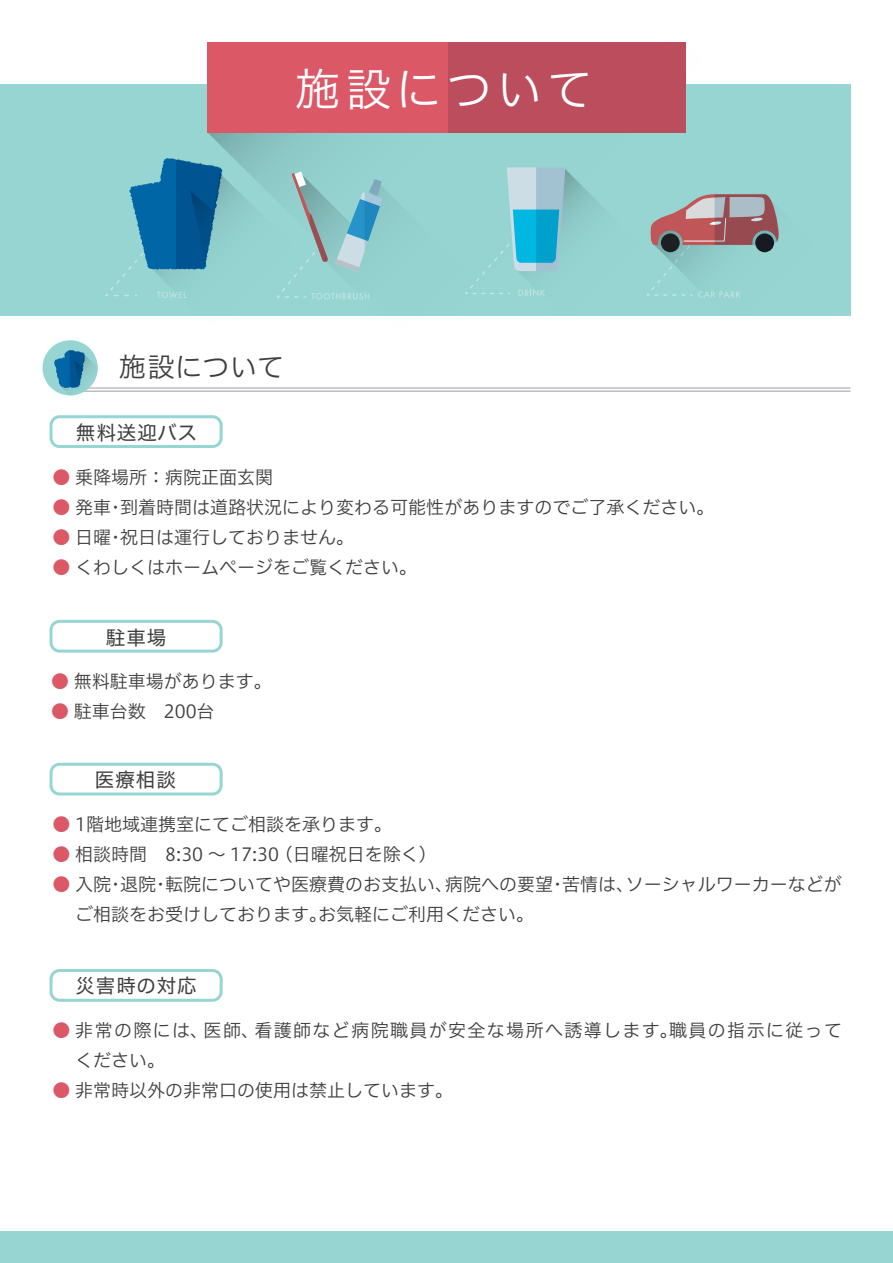
<style>
.page{position:relative;width:893px;height:1263px;background:#fff}
.page>*{position:absolute;margin:0;border:0;box-sizing:border-box;transform-origin:0 0}
.t1{font:45px "Hiragino UD Sans F Std N W3";letter-spacing:.12em;color:#fff}
.t2{font:27px "Hiragino UD Sans F Std N W3";letter-spacing:.02em;color:#3e3e3f}
.t3{font:19.5px "Hiragino UD Sans F Std N W4";letter-spacing:.05em;color:#3e3e3f}
.t4{font:18px/30px "Hiragino UD Sans F Std N W3";color:#3e3e3f}
.t5{font:18px/30px "Hiragino UD Sans F Std N W3";letter-spacing:.075em;color:#3e3e3f}
.s1{color:#db5867}
</style>
<div class="page">
<div style="left:0;top:84px;width:850px;height:232px;background:#96d5d2"></div>
<svg style="left:207px;top:43px;width:479px;height:115px"></svg>
<div style="left:207px;top:42px;width:478px;height:90px;background:#db5867"></div>
<div style="left:448px;top:42px;width:237px;height:90px;background:#bb4d5d"></div>
<div style="left:0;top:1231px;width:893px;height:32px;background:#96d5d2"></div>
<svg style="left:105px;top:158px;width:674px;height:142px"></svg>
<div style="left:50px;top:415px;width:173px;height:33px;border:3px solid #96d5d2;border-radius:9px"></div>
<div style="left:50px;top:620px;width:173px;height:33px;border:3px solid #96d5d2;border-radius:9px"></div>
<div style="left:50px;top:763px;width:173px;height:32px;border:3px solid #96d5d2;border-radius:9px"></div>
<div style="left:50px;top:969px;width:173px;height:33px;border:3px solid #96d5d2;border-radius:9px"></div>
<hr style="left:64px;top:387px;width:786px;height:2px;background:#bcbdc0">
<hr style="left:64px;top:390px;width:786px;height:2px;background:#bcbdc0">
<div style="left:43px;top:340px;width:55px;height:55px;background:#96d5d2;border-radius:50%"></div>
<svg style="left:54px;top:350px;width:44px;height:45px"></svg>
<h1 class="t1" style="left:296px;top:55px;width:298px">施設について</h1>
<h2 class="t2" style="left:119px;top:347px;width:167px">施設について</h2>
<p class="t3" style="left:76px;top:418px;width:122px">無料送迎バス</p>
<p class="t4" style="left:53px;top:461px;width:222px"><span class="s1">●</span> 乗降場所：病院正面玄関</p>
<p class="t4" style="left:53px;top:491px;width:663px"><span class="s1">●</span> 発車･到着時間は道路状況により変わる可能性がありますのでご了承ください。</p>
<p class="t4" style="left:53px;top:521px;width:303px"><span class="s1">●</span> 日曜･祝日は運行しておりません。</p>
<p class="t4" style="left:53px;top:551px;width:366px"><span class="s1">●</span> くわしくはホームページをご覧ください。</p>
<p class="t3" style="left:106px;top:622px;width:62px">駐車場</p>
<p class="t4" style="left:51px;top:665px;width:222px"><span class="s1">●</span> 無料駐車場があります。</p>
<p class="t4" style="left:51px;top:695px;width:165px"><span class="s1">●</span> 駐車台数　200台</p>
<p class="t3" style="left:95px;top:765px;width:82px">医療相談</p>
<p class="t4" style="left:53px;top:808px;width:341px"><span class="s1">●</span> 1階地域連携室にてご相談を承ります。</p>
<p class="t4" style="left:53px;top:838px;width:386px"><span class="s1">●</span> 相談時間　8:30 ～ 17:30 （日曜祝日を除く）</p>
<p class="t4" style="left:75px;top:868px;width:768px;text-indent:-22px"><span class="s1">●</span> 入院･退院･転院についてや医療費のお支払い、病院への要望･苦情は、ソーシャルワーカーなどがご相談をお受けしております。お気軽にご利用ください。</p>
<p class="t3" style="left:75px;top:971px;width:123px">災害時の対応</p>
<p class="t5" style="left:75px;top:1014px;width:769px;text-indent:-22px"><span class="s1">●</span> 非常の際には、医師、看護師など病院職員が安全な場所へ誘導します。職員の指示に従ってください。</p>
<p class="t4" style="left:53px;top:1074px;width:402px"><span class="s1">●</span> 非常時以外の非常口の使用は禁止しています。</p>
</div>
